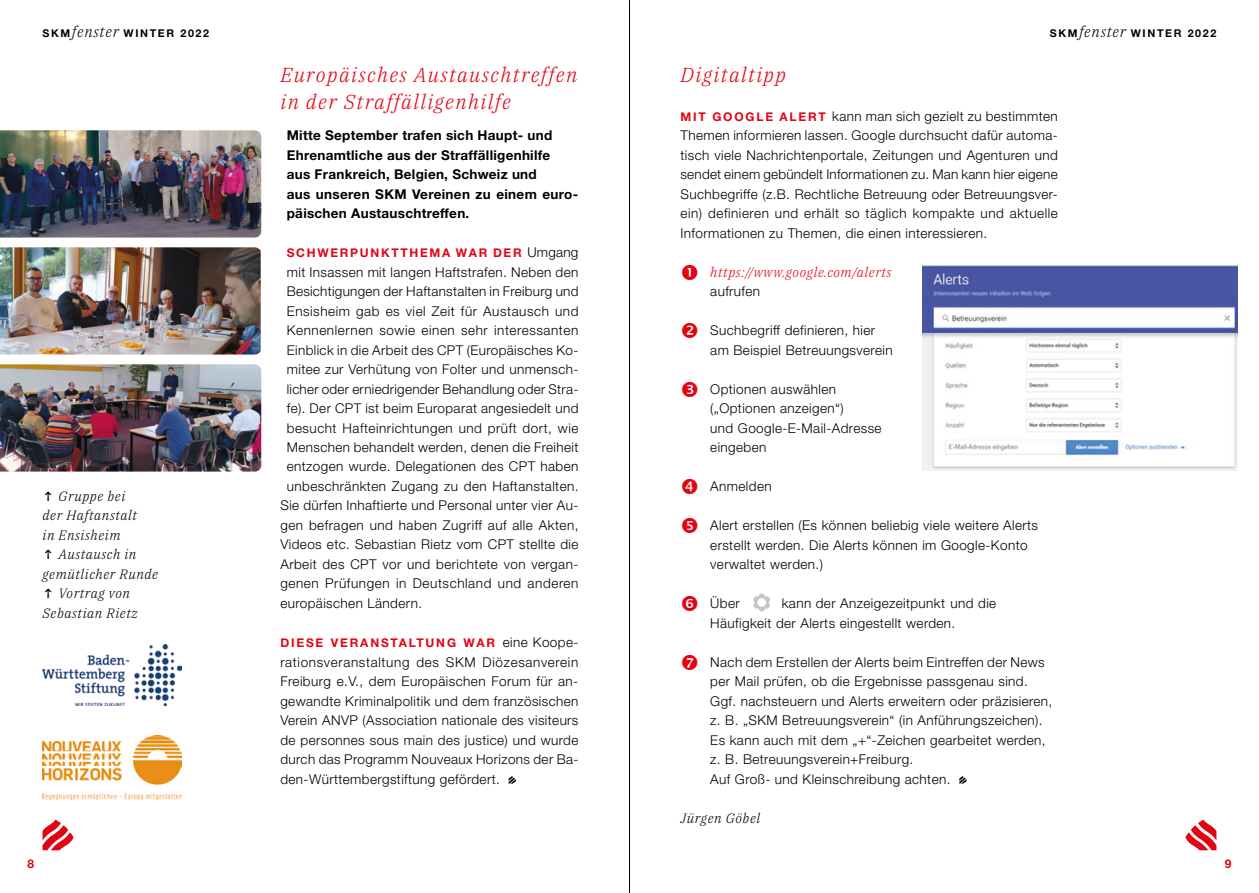
<style>
.page{position:relative;width:1259px;height:893px;background:#fff}
.page>*{position:absolute;margin:0;border:0;box-sizing:border-box;transform-origin:0 0}
.t1{font:italic 300 20.25px/27px "IBM Plex Serif";letter-spacing:.065em;color:#e30413}
.t2{font:300 13.5px/19.5px "Helvetica Neue";letter-spacing:.03em;color:#000}
.t3{font:700 13.5px/19.5px "Helvetica Neue";letter-spacing:.02em;color:#000}
.t4{font:italic 300 13.5px/19.5px "IBM Plex Serif";letter-spacing:.04em;color:#000}
.t5{font:italic 300 13.5px "IBM Plex Serif";letter-spacing:.04em;color:#e30413}
.t6{font:700 12px "Helvetica Neue";letter-spacing:.14em;color:#e30413}
.t7{font:700 10.8px "Helvetica Neue";letter-spacing:.15em;color:#000}
.s1{font-family:"IBM Plex Serif";font-weight:300;font-style:italic;font-size:15px}
.s2{font-weight:700;font-style:normal}
.s3{font-weight:300;font-size:13.5px;color:#000}
.s4{font-weight:700;font-size:12px;color:#e30413}
</style>
<div class="page">
<svg style="left:1185px;top:820px;width:31px;height:30px"></svg>
<svg style="left:43px;top:820px;width:31px;height:30px"></svg>
<hr style="left:629px;top:0;width:1px;height:893px;background:#000">
<svg style="left:508px;top:776px;width:8px;height:8px"></svg>
<svg style="left:959px;top:776px;width:8px;height:8px"></svg>
<img style="left:0;top:247px;width:261px;height:108px">
<img style="left:0;top:364px;width:261px;height:108px">
<img style="left:0;top:130px;width:261px;height:108px">
<img style="left:43px;top:645px;width:139px;height:60px">
<img style="left:43px;top:735px;width:139px;height:64px">
<img style="left:923px;top:265px;width:314px;height:206px">
<svg style="left:753px;top:594px;width:17px;height:17px"></svg>
<div style="left:757px;top:598px;width:9px;height:9px;background:#fff;border-radius:50%"></div>
<p class="t7" style="left:43px;top:27px;width:168px">SKM<span class="s1">fenster</span> WINTER 2022</p>
<p class="t7" style="left:1049px;top:27px;width:168px">SKM<span class="s1">fenster</span> WINTER 2022</p>
<p class="t4" style="left:43px;top:485px;width:117px"><span class="s2">↑</span> Gruppe bei<br>der Haftanstalt<br>in Ensisheim<br><span class="s2">↑</span> Austausch in gemütlicher Runde <span class="s2">↑</span> Vortrag von<br>Sebastian Rietz</p>
<h1 class="t1" style="left:280px;top:59px;width:298px">Europäisches Austauschtreffen in der Straffälligenhilfe</h1>
<p class="t3" style="left:287px;top:125px;width:293px">Mitte September trafen sich Haupt- und Ehrenamtliche aus der Straffälligenhilfe<br>aus Frankreich, Belgien, Schweiz und<br>aus unseren SKM Vereinen zu einem euro&shy;päischen Austauschtreffen.</p>
<p class="t6" style="left:287px;top:245px;width:293px">SCHWERPUNKTTHEMA WAR DER <span class="s3">Umgang</span></p>
<p class="t2" style="left:287px;top:262px;width:293px">mit Insassen mit langen Haftstrafen. Neben den</p>
<p class="t2" style="left:287px;top:281px;width:293px">Besichtigungen der Haftanstalten in Freiburg und</p>
<p class="t2" style="left:287px;top:301px;width:293px">Ensisheim gab es viel Zeit für Austausch und</p>
<p class="t2" style="left:287px;top:320px;width:293px">Kennenlernen sowie einen sehr interessanten</p>
<p class="t2" style="left:287px;top:340px;width:293px">Einblick in die Arbeit des CPT (Europäisches Ko-</p>
<p class="t2" style="left:287px;top:359px;width:293px">mitee zur Verhütung von Folter und unmensch-</p>
<p class="t2" style="left:287px;top:379px;width:293px">licher oder erniedrigender Behandlung oder Stra-</p>
<p class="t2" style="left:287px;top:398px;width:293px">fe). Der CPT ist beim Europarat angesiedelt und</p>
<p class="t2" style="left:287px;top:418px;width:293px">besucht Hafteinrichtungen und prüft dort, wie</p>
<p class="t2" style="left:287px;top:437px;width:293px">Menschen behandelt werden, denen die Freiheit</p>
<p class="t2" style="left:287px;top:457px;width:293px">entzogen wurde. Delegationen des CPT haben</p>
<p class="t2" style="left:287px;top:476px;width:293px">unbeschränkten Zugang zu den Haftanstalten.</p>
<p class="t2" style="left:280px;top:496px;width:299px">Sie dürfen Inhaftierte und Personal unter vier Au-</p>
<p class="t2" style="left:280px;top:515px;width:300px">gen befragen und haben Zugriff auf alle Akten,</p>
<p class="t2" style="left:280px;top:535px;width:299px">Videos etc. Sebastian Rietz vom CPT stellte die</p>
<p class="t2" style="left:280px;top:554px;width:299px">Arbeit des CPT vor und berichtete von vergan-</p>
<p class="t2" style="left:280px;top:574px;width:299px">genen Prüfungen in Deutschland und anderen</p>
<p class="t2" style="left:280px;top:593px;width:143px">europäischen Ländern.</p>
<p class="t6" style="left:280px;top:635px;width:299px">DIESE VERANSTALTUNG WAR <span class="s3">eine Koope-</span></p>
<p class="t2" style="left:280px;top:652px;width:299px;text-align:justify">rationsveranstaltung des SKM Diözesanverein Freiburg e.V., dem Europäischen Forum für an&shy;gewandte Kriminalpolitik und dem französischen Verein ANVP (Association nationale des visiteurs de personnes sous main des justice) und wurde durch das Programm Nouveaux Horizons der Ba&shy;den-Württembergstiftung gefördert.</p>
<h1 class="t1" style="left:680px;top:59px;width:107px">Digitaltipp</h1>
<p class="t2" style="left:680px;top:106px;width:379px;text-align:justify"><span class="s4">MIT GOOGLE ALERT</span> kann man sich gezielt zu bestimmten Themen informieren lassen. Google durchsucht dafür automa&shy;tisch viele Nachrichtenportale, Zeitungen und Agenturen und sendet einem gebündelt Informationen zu. Man kann hier eigene Suchbegriffe (z.B. Rechtliche Betreuung oder Betreuungsver&shy;ein) definieren und erhält so täglich kompakte und aktuelle Informationen zu Themen, die einen interessieren.</p>
<p class="t5" style="left:710px;top:262px;width:183px">https://www.google.com/alerts</p>
<p class="t2" style="left:710px;top:281px;width:51px">aufrufen</p>
<p class="t2" style="left:710px;top:320px;width:184px">Suchbegriff definieren, hier am Beispiel Betreuungsverein</p>
<p class="t2" style="left:710px;top:379px;width:173px">Optionen auswählen („Optionen anzeigen“)<br>und Google-E-Mail-Adresse eingeben</p>
<p class="t2" style="left:710px;top:476px;width:63px">Anmelden</p>
<p class="t2" style="left:710px;top:515px;width:329px">Alert erstellen (Es können beliebig viele weitere Alerts erstellt werden. Die Alerts können im Google-Konto verwaltet werden.)</p>
<p class="t2" style="left:710px;top:593px;width:31px">Über</p>
<p class="t2" style="left:710px;top:593px;width:287px;text-indent:71px">kann der Anzeigezeitpunkt und die<br>Häufigkeit der Alerts eingestellt werden.</p>
<p class="t2" style="left:710px;top:652px;width:343px">Nach dem Erstellen der Alerts beim Eintreffen der News per Mail prüfen, ob die Ergebnisse passgenau sind.<br>Ggf. nachsteuern und Alerts erweitern oder präzisieren, z. B. „SKM Betreuungsverein“ (in Anführungszeichen).<br>Es kann auch mit dem „+“-Zeichen gearbeitet werden, z. B. Betreuungsverein+Freiburg.<br>Auf Groß- und Kleinschreibung achten.</p>
<p class="t4" style="left:680px;top:807px;width:81px">Jürgen Göbel</p>
<p class="t6" style="left:27px;top:857px;width:8px">8</p>
<p class="t6" style="left:1225px;top:857px;width:8px">9</p>
</div>
